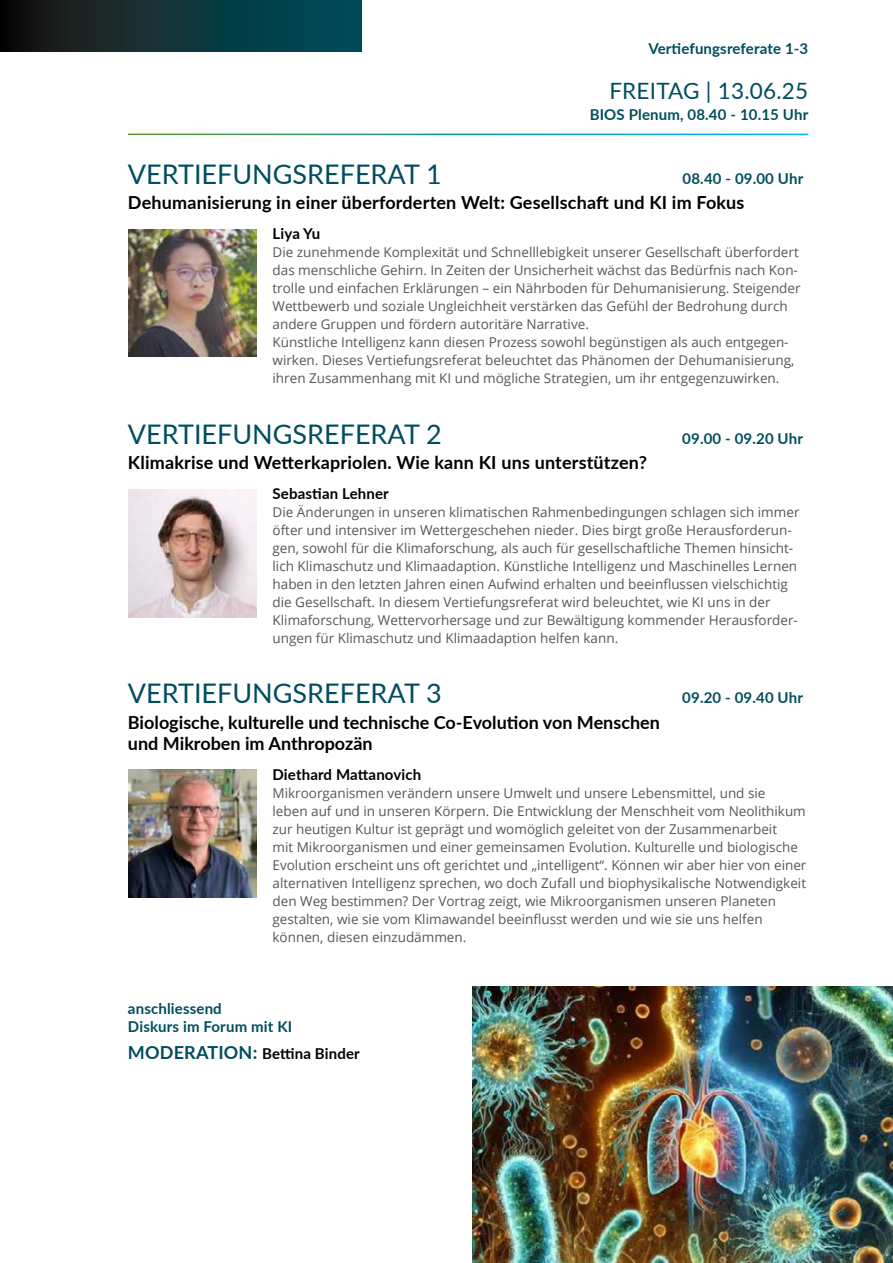
<style>
.page{position:relative;width:893px;height:1263px;background:#fff}
.page>*{position:absolute;margin:0;border:0;box-sizing:border-box;transform-origin:0 0}
.t1{font:27px "Lato";color:#004d5f}
.t2{font:22.5px "Lato";letter-spacing:.01em;color:#004d5f}
.t3{font:700 18px/21.6px "Lato";letter-spacing:.005em;color:#000}
.t4{font:700 18px "Lato";letter-spacing:.01em;color:#004d5f}
.t5{font:700 15px/18px "Lato";letter-spacing:.01em;color:#004d5f}
.t6{font:700 15px "Lato";letter-spacing:.01em;color:#000}
.t7{font:13.5px/18px "Open Sans";color:#575756}
.s1{font-size:15px;color:#000}
</style>
<div class="page">
<img style="left:472px;top:987px;width:421px;height:276px">
<svg style="left:1px;top:0;width:361px;height:51px;background:#0c3137"></svg>
<svg style="left:0;top:0;width:1px;height:52px"></svg>
<img style="left:129px;top:229px;width:127px;height:128px">
<img style="left:129px;top:490px;width:127px;height:127px">
<img style="left:129px;top:770px;width:127px;height:127px">
<p class="t5" style="left:648px;top:39px;width:161px">Vervefungsreferate 1-3</p>
<h2 class="t2" style="left:609px;top:75px;width:200px">FREITAG | 13.06.25</h2>
<p class="t5" style="left:590px;top:105px;width:220px">BIOS Plenum, 08.40 - 10.15 Uhr</p>
<h1 class="t1" style="left:128px;top:155px;width:315px">VERTIEFUNGSREFERAT 1</h1>
<p class="t5" style="left:683px;top:169px;width:122px">08.40 - 09.00 Uhr</p>
<h3 class="t3" style="left:128px;top:191px;width:618px">Dehumanisierung in einer überforderten Welt: Gesellschag und KI im Fokus</h3>
<p class="t6" style="left:273px;top:226px;width:49px">Liya Yu</p>
<p class="t7" style="left:273px;top:243px;width:530px">Die zunehmende Komplexität und Schnelllebigkeit unserer Gesellschaft überfordert das menschliche Gehirn. In Zeiten der Unsicherheit wächst das Bedürfnis nach Kon&shy;trolle und einfachen Erklärungen 3 ein Nährboden für Dehumanisierung. Steigender Wettbewerb und soziale Ungleichheit verstärken das Gefühl der Bedrohung durch andere Gruppen und fördern autoritäre Narrative.<br>Künstliche Intelligenz kann diesen Prozess sowohl begünstigen als auch entgegen&shy;wirken. Dieses Vertiefungsreferat beleuchtet das Phänomen der Dehumanisierung, ihren Zusammenhang mit KI und mögliche Strategien, um ihr entgegenzuwirken.</p>
<h1 class="t1" style="left:128px;top:414px;width:315px">VERTIEFUNGSREFERAT 2</h1>
<p class="t5" style="left:682px;top:428px;width:122px">09.00 - 09.20 Uhr</p>
<h3 class="t3" style="left:128px;top:451px;width:521px">Klimakrise und Wewerkapriolen. Wie kann KI uns unterstützen?</h3>
<p class="t6" style="left:273px;top:482px;width:118px">Sebasvan Lehner</p>
<p class="t7" style="left:273px;top:504px;width:528px">Die Änderungen in unseren klimatischen Rahmenbedingungen schlagen sich immer öfter und intensiver im Wettergeschehen nieder. Dies birgt große Herausforderun&shy;gen, sowohl für die Klimaforschung, als auch für gesellschaftliche Themen hinsicht&shy;lich Klimaschutz und Klimaadaption. Künstliche Intelligenz und Maschinelles Lernen haben in den letzten Jahren einen Aufwind erhalten und beeinfussen vielschichtig die Gesellschaft. In diesem Vertiefungsreferat wird beleuchtet, wie KI uns in der Klimaforschung, Wettervorhersage und zur Bewältigung kommender Herausforder&shy;ungen für Klimaschutz und Klimaadaption helfen kann.</p>
<h1 class="t1" style="left:128px;top:674px;width:315px">VERTIEFUNGSREFERAT 3</h1>
<p class="t5" style="left:682px;top:688px;width:122px">09.20 - 09.40 Uhr</p>
<h3 class="t3" style="left:128px;top:710px;width:533px">Biologische, kulturelle und technische Co-Evoluvon von Menschen und Mikroben im Anthropozän</h3>
<p class="t6" style="left:273px;top:764px;width:150px">Diethard Mawanovich</p>
<p class="t7" style="left:273px;top:786px;width:535px">Mikroorganismen verändern unsere Umwelt und unsere Lebensmittel, und sie<br>leben auf und in unseren Körpern. Die Entwicklung der Menschheit vom Neolithikum zur heutigen Kultur ist geprägt und womöglich geleitet von der Zusammenarbeit<br>mit Mikroorganismen und einer gemeinsamen Evolution. Kulturelle und biologische Evolution erscheint uns oft gerichtet und &gt;intelligent&lt;. Können wir aber hier von einer alternativen Intelligenz sprechen, wo doch Zufall und biophysikalische Notwendigkeit den Weg bestimmen? Der Vortrag zeigt, wie Mikroorganismen unseren Planeten gestalten, wie sie vom Klimawandel beeinfusst werden und wie sie uns helfen können, diesen einzudämmen.</p>
<p class="t5" style="left:128px;top:1000px;width:166px">anschliessend<br>Diskurs im Forum mit KI</p>
<h3 class="t4" style="left:128px;top:1043px;width:233px">MODERATION: <span class="s1">Beona Binder</span></h3>
</div>
